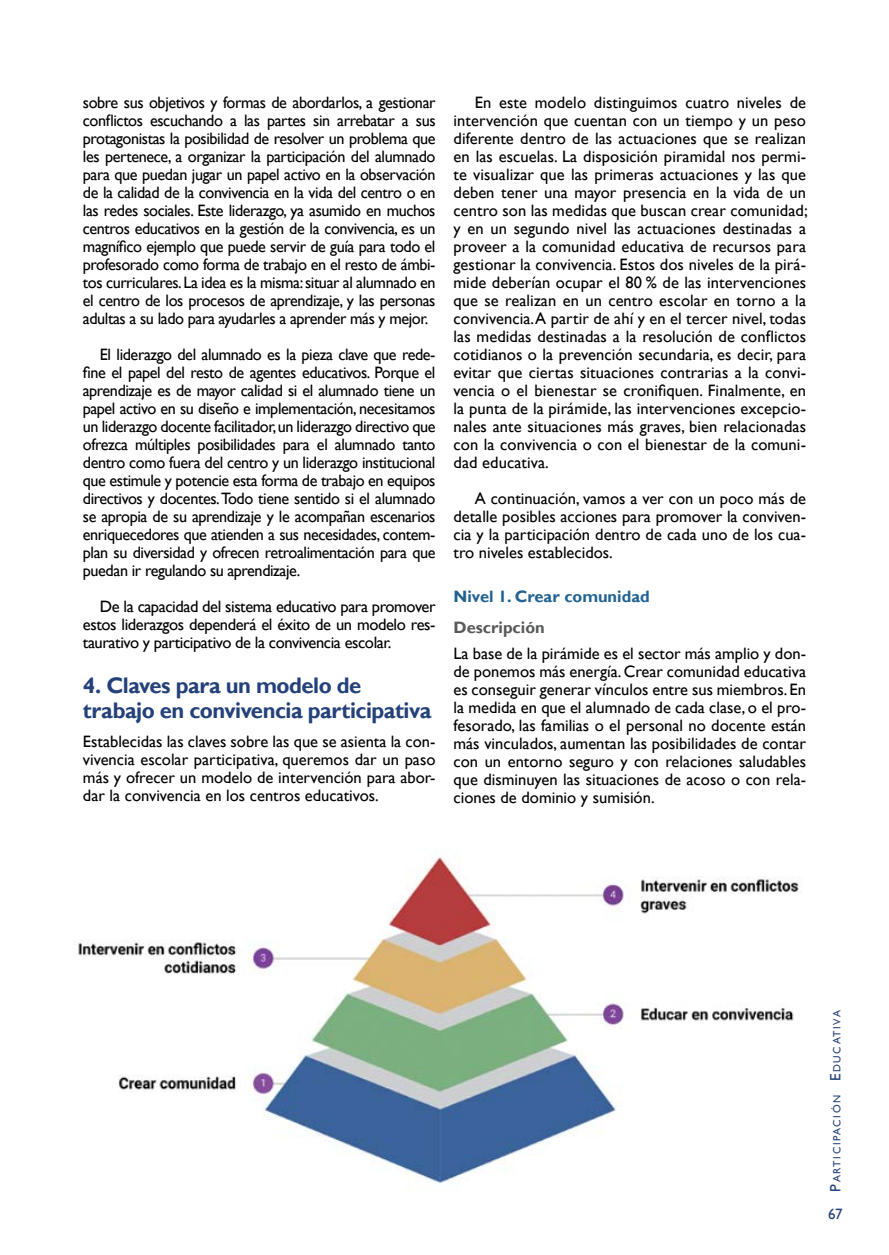
<style>
.page{position:relative;width:889px;height:1255px;background:#fff}
.page>*{position:absolute;margin:0;border:0;box-sizing:border-box;transform-origin:0 0}
.t1{font:700 22.5px/25.5px "Gill Sans";letter-spacing:-.02em;color:#24417a}
.t2{font:16.5px/18px "Gill Sans";color:#000;text-align:justify}
.t3{font:700 16.5px "Gill Sans";color:#226292}
.t4{font:700 16.5px "Gill Sans";color:#58595b}
.t5{font:15px "Gill Sans";color:#24417a}
.t6{font:10.5px "Gill Sans";letter-spacing:.155em;color:#24417a}
.s1{font-size:15px}
</style>
<div class="page">
<img style="left:78px;top:849px;width:723px;height:334px">
<p class="t2" style="left:83px;top:94px;width:354px">sobre sus objetivos y formas de abordarlos, a gestionar conflictos escuchando a las partes sin arrebatar a sus protagonistas la posibilidad de resolver un problema que les pertenece, a organizar la participación del alumnado para que puedan jugar un papel activo en la observación de la calidad de la convivencia en la vida del centro o en las redes sociales. Este liderazgo, ya asumido en muchos centros educativos en la gestión de la convivencia, es un magnífico ejemplo que puede servir de guía para todo el profesorado como forma de trabajo en el resto de ámbi&shy;tos curriculares. La idea es la misma: situar al alumnado en el centro de los procesos de aprendizaje, y las personas adultas a su lado para ayudarles a aprender más y mejor.</p>
<p class="t2" style="left:83px;top:346px;width:354px;text-indent:17px">El liderazgo del alumnado es la pieza clave que rede&shy;fine el papel del resto de agentes educativos. Porque el aprendizaje es de mayor calidad si el alumnado tiene un papel activo en su diseño e implementación, necesitamos un liderazgo docente facilitador, un liderazgo directivo que ofrezca múltiples posibilidades para el alumnado tanto dentro como fuera del centro y un liderazgo institucional que estimule y potencie esta forma de trabajo en equipos directivos y docentes. Todo tiene sentido si el alumnado se apropia de su aprendizaje y le acompañan escenarios enriquecedores que atienden a sus necesidades, contem&shy;plan su diversidad y ofrecen retroalimentación para que puedan ir regulando su aprendizaje.</p>
<p class="t2" style="left:83px;top:598px;width:354px;text-indent:17px">De la capacidad del sistema educativo para promover estos liderazgos dependerá el éxito de un modelo res&shy;taurativo y participativo de la convivencia escolar.</p>
<h1 class="t1" style="left:83px;top:673px;width:350px">4. Claves para un modelo de trabajo en convivencia participativa</h1>
<p class="t2" style="left:83px;top:732px;width:354px">Establecidas las claves sobre las que se asienta la con&shy;vivencia escolar participativa, queremos dar un paso más y ofrecer un modelo de intervención para abor&shy;dar la convivencia en los centros educativos.</p>
<p class="t2" style="left:453px;top:94px;width:356px;text-indent:21px">En este modelo distinguimos cuatro niveles de intervención que cuentan con un tiempo y un peso diferente dentro de las actuaciones que se realizan en las escuelas. La disposición piramidal nos permi&shy;te visualizar que las primeras actuaciones y las que deben tener una mayor presencia en la vida de un centro son las medidas que buscan crear comunidad; y en un segundo nivel las actuaciones destinadas a proveer a la comunidad educativa de recursos para gestionar la convivencia. Estos dos niveles de la pirá&shy;mide deberían ocupar el 80 % de las intervenciones que se realizan en un centro escolar en torno a la convivencia. A partir de ahí y en el tercer nivel, todas las medidas destinadas a la resolución de conflictos cotidianos o la prevención secundaria, es decir, para evitar que ciertas situaciones contrarias a la convi&shy;vencia o el bienestar se cronifiquen. Finalmente, en la punta de la pirámide, las intervenciones excepcio&shy;nales ante situaciones más graves, bien relacionadas con la convivencia o con el bienestar de la comuni&shy;dad educativa.</p>
<p class="t2" style="left:453px;top:490px;width:354px;text-indent:21px">A continuación, vamos a ver con un poco más de detalle posibles acciones para promover la conviven&shy;cia y la participación dentro de cada uno de los cua&shy;tro niveles establecidos.</p>
<p class="t3" style="left:453px;top:586px;width:198px">Nivel 1. Crear comunidad</p>
<p class="t4" style="left:453px;top:617px;width:93px">Descripción</p>
<p class="t2" style="left:453px;top:645px;width:354px">La base de la pirámide es el sector más amplio y don&shy;de ponemos más energía. Crear comunidad educativa es conseguir generar vínculos entre sus miembros. En la medida en que el alumnado de cada clase, o el pro&shy;fesorado, las familias o el personal no docente están más vinculados, aumentan las posibilidades de contar con un entorno seguro y con relaciones saludables que disminuyen las situaciones de acoso o con rela&shy;ciones de dominio y sumisión.</p>
<p class="t6" style="left:831px;top:1191px;width:183px;rotate:-90deg"><span class="s1">P</span>articipación <span class="s1">E</span>ducativa</p>
<p class="t5" style="left:828px;top:1204px;width:16px">67</p>
</div>
